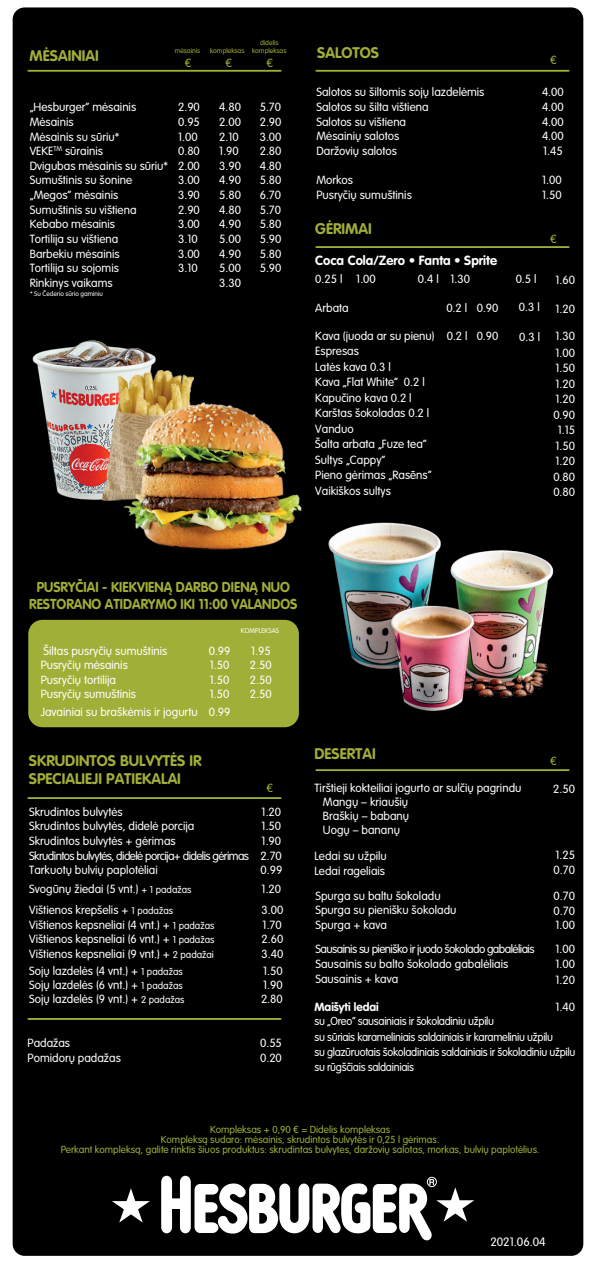
<style>
.page{position:relative;width:596px;height:1275px;background:#fff}
.page>*{position:absolute;margin:0;border:0;box-sizing:border-box;transform-origin:0 0}
.t1{font:700 15.2px/18.2px "VAG Rounded LTCYR";color:#a2ae37}
.t2{font:700 14.2px/17px "VAG Rounded LTCYR";color:#a2ae37;text-align:center;scale:.95 1}
.t3{font:700 13.1px "VAG Rounded LTCYR";color:#fff}
.t4{font:300 12.9px "VAG Rounded LTCYR";color:#fff}
.t5{font:300 12px "VAG Rounded LTCYR";color:#fff}
.t6{font:300 11.7px/14.6px "VAG Rounded LTCYR";color:#fff}
.t7{font:300 11.7px/15.1px "VAG Rounded LTCYR";letter-spacing:-.05em;color:#fff}
.t8{font:700 11.7px "VAG Rounded LTCYR";color:#fff}
.t9{font:300 11.7px "VAG Rounded LTCYR";color:#a2ae37}
.t10{font:300 11.4px/15.1px "VAG Rounded LTCYR";letter-spacing:-.025em;color:#fff;scale:.96 1}
.t11{font:300 10px/10px "VAG Rounded LTCYR";color:#a0af37;text-align:center}
.t12{font:300 6.8px/8.2px "VAG Rounded LTCYR";color:#a2ae37;text-align:center}
.t13{font:300 6.8px "VAG Rounded LTCYR";color:#fff}
.t14{font:300 6.5px "VAG Rounded LTCYR";color:#fff}
.s1{font-size:9.8px}
</style>
<div class="page">
<div style="left:13px;top:7px;width:570px;height:1248px;background:#000001;border-radius:12px"></div>
<svg style="left:112px;top:1188px;width:38px;height:34px"></svg>
<svg style="left:161px;top:1175px;width:313px;height:66px"></svg>
<img style="left:12px;top:272px;width:290px;height:310px">
<img style="left:328px;top:522px;width:226px;height:189px">
<div style="left:28px;top:620px;width:271px;height:107px;background:#a0af37;border-radius:14px"></div>
<svg style="left:27px;top:70px;width:254px;height:2px"></svg>
<svg style="left:27px;top:797px;width:254px;height:2px"></svg>
<svg style="left:27px;top:1018px;width:254px;height:2px"></svg>
<svg style="left:315px;top:70px;width:254px;height:2px"></svg>
<svg style="left:315px;top:246px;width:254px;height:2px"></svg>
<svg style="left:315px;top:769px;width:254px;height:2px"></svg>
<p class="t12" style="left:252px;top:39px;width:36px">didelis kompleksas</p>
<p class="t1" style="left:317px;top:43px;width:63px">SALOTOS</p>
<p class="t1" style="left:30px;top:47px;width:70px">MĖSAINIAI</p>
<p class="t12" style="left:174px;top:47px;width:27px">mėsainis</p>
<p class="t12" style="left:210px;top:47px;width:36px">kompleksas</p>
<p class="t9" style="left:185px;top:56px;width:8px">€</p>
<p class="t9" style="left:226px;top:56px;width:8px">€</p>
<p class="t9" style="left:267px;top:56px;width:8px">€</p>
<p class="t9" style="left:550px;top:53px;width:8px">€</p>
<p class="t6" style="left:30px;top:100px;width:140px">„Hesburger“ mėsainis<br>Mėsainis<br>Mėsainis su sūriu*<br>VEKE<sup>TM</sup> sūrainis<br>Dvigubas mėsainis su sūriu*<br>Sumuštinis su šonine „Megos“ mėsainis<br>Sumuštinis su vištiena<br>Kebabo mėsainis<br>Tortilija su vištiena<br>Barbekiu mėsainis<br>Tortilija su sojomis<br>Rinkinys vaikams</p>
<p class="t14" style="left:30px;top:290px;width:74px">* Su Čederio sūrio gaminiu</p>
<p class="t6" style="left:178px;top:100px;width:23px">2.90<br>0.95<br>1.00<br>0.80<br>2.00<br>3.00<br>3.90<br>2.90<br>3.00<br>3.10<br>3.00<br>3.10</p>
<p class="t6" style="left:219px;top:100px;width:23px">4.80<br>2.00<br>2.10<br>1.90<br>3.90<br>4.90<br>5.80<br>4.80<br>4.90<br>5.00<br>4.90<br>5.00<br>3.30</p>
<p class="t6" style="left:259px;top:100px;width:23px;text-align:justify">5.70<br>2.90<br>3.00<br>2.80<br>4.80<br>5.80<br>6.70<br>5.70<br>5.80<br>5.90<br>5.80<br>5.90</p>
<p class="t6" style="left:316px;top:85px;width:169px">Salotos su šiltomis sojų lazdelėmis<br>Salotos su šilta vištiena<br>Salotos su vištiena<br>Mėsainių salotos<br>Daržovių salotos</p>
<p class="t6" style="left:316px;top:173px;width:97px">Morkos<br>Pusryčių sumuštinis</p>
<p class="t1" style="left:315px;top:219px;width:58px">GĖRIMAI</p>
<p class="t6" style="left:541px;top:85px;width:23px;text-align:justify">4.00<br>4.00<br>4.00<br>4.00<br>1.45</p>
<p class="t6" style="left:541px;top:173px;width:21px">1.00<br>1.50</p>
<p class="t9" style="left:550px;top:232px;width:8px">€</p>
<p class="t3" style="left:315px;top:252px;width:183px">Coca Cola/Zero • Fanta • Sprite</p>
<p class="t6" style="left:315px;top:272px;width:62px">0.25 l 1.00</p>
<p class="t6" style="left:417px;top:272px;width:54px">0.4 l 1.30</p>
<p class="t6" style="left:515px;top:272px;width:22px">0.5 l</p>
<p class="t6" style="left:315px;top:301px;width:35px">Arbata</p>
<p class="t6" style="left:446px;top:300px;width:22px">0.2 l</p>
<p class="t6" style="left:518px;top:300px;width:22px">0.3 l</p>
<p class="t6" style="left:315px;top:329px;width:154px">Kava (juoda ar su pienu) 0.2 l</p>
<p class="t6" style="left:519px;top:330px;width:22px">0.3 l</p>
<p class="t6" style="left:315px;top:344px;width:118px;line-height:15.5px">Espresas<br>Latės kava 0.3 l<br>Kava „Flat White” 0.2 l<br>Kapučino kava 0.2 l<br>Karštas šokoladas 0.2 l<br>Vanduo<br>Šalta arbata „Fuze tea”<br>Sultys „Cappy”<br>Pieno gėrimas „Rasēns”<br>Vaikiškos sultys</p>
<p class="t6" style="left:476px;top:300px;width:23px">0.90</p>
<p class="t6" style="left:476px;top:329px;width:23px">0.90</p>
<p class="t6" style="left:555px;top:273px;width:21px">1.60</p>
<p class="t6" style="left:555px;top:302px;width:21px">1.20</p>
<p class="t6" style="left:553px;top:345px;width:23px;line-height:15.5px;text-align:center">1.00<br>1.50<br>1.20<br>1.20<br>0.90<br>1.15<br>1.50<br>1.20<br>0.80<br>0.80</p>
<p class="t6" style="left:555px;top:329px;width:21px">1.30</p>
<p class="t2" style="left:29px;top:578px;width:284px">PUSRYČIAI - KIEKVIENĄ DARBO DIENĄ NUO<br>RESTORANO ATIDARYMO IKI 11:00 VALANDOS</p>
<p class="t6" style="left:41px;top:643px;width:128px">Šiltas pusryčių sumuštinis<br>Pusryčių mėsainis<br>Pusryčių tortilija<br>Pusryčių sumuštinis</p>
<p class="t6" style="left:41px;top:704px;width:158px">Javainiai su braškėmis ir jogurtu</p>
<p class="t13" style="left:241px;top:626px;width:40px">KOMPLEKSAS</p>
<p class="t6" style="left:208px;top:643px;width:23px">0.99</p>
<p class="t6" style="left:251px;top:643px;width:21px">1.95</p>
<p class="t6" style="left:209px;top:658px;width:21px">1.50</p>
<p class="t6" style="left:250px;top:658px;width:23px;text-align:justify">2.50<br>2.50<br>2.50</p>
<p class="t6" style="left:209px;top:672px;width:21px">1.50<br>1.50</p>
<p class="t6" style="left:209px;top:704px;width:23px">0.99</p>
<p class="t1" style="left:314px;top:745px;width:63px">DESERTAI</p>
<p class="t1" style="left:29px;top:751px;width:174px">SKRUDINTOS BULVYTĖS IR<br>SPECIALIEJI PATIEKALAI</p>
<p class="t9" style="left:550px;top:754px;width:8px">€</p>
<p class="t6" style="left:323px;top:781px;width:200px;line-height:14px;text-indent:-9px">Tirštieji kokteiliai jogurto ar sulčių pagrindu<br>Mangų – kriaušių<br>Braškių – babanų<br>Uogų – bananų</p>
<p class="t9" style="left:267px;top:781px;width:8px">€</p>
<p class="t6" style="left:553px;top:782px;width:23px">2.50</p>
<p class="t6" style="left:29px;top:804px;width:221px">Skrudintos bulvytės<br>Skrudintos bulvytės, didelė porcija<br>Skrudintos bulvytės + gėrimas<br>Skrudintos bulvytės, didelė porcija+ didelis gėrimas Tarkuotų bulvių paplotėliai</p>
<p class="t6" style="left:29px;top:878px;width:164px;line-height:21px">Svogūnų žiedai (5 vnt.) <span class="s1">+ 1 padažas<br></span>Vištienos krepšelis + <span class="s1">1 padažas</span></p>
<p class="t6" style="left:29px;top:917px;width:187px;text-align:justify">Vištienos kepsneliai (4 vnt.) + <span class="s1">1 padažas </span>Vištienos kepsneliai (6 vnt.) + <span class="s1">1 padažas </span>Vištienos kepsneliai (9 vnt.) + <span class="s1">2 padažai</span></p>
<p class="t6" style="left:29px;top:964px;width:157px;line-height:14px">Sojų lazdelės (4 vnt.) + <span class="s1">1 padažas<br></span>Sojų lazdelės (6 vnt.) + <span class="s1">1 padažas<br></span>Sojų lazdelės (9 vnt.) + <span class="s1">2 padažas</span></p>
<p class="t6" style="left:260px;top:804px;width:23px;text-align:justify">1.20<br>1.50<br>1.90<br>2.70<br>0.99</p>
<p class="t6" style="left:261px;top:878px;width:23px;line-height:21.1px">1.20<br>3.00</p>
<p class="t6" style="left:261px;top:917px;width:23px">1.70<br>2.60<br>3.40</p>
<p class="t6" style="left:261px;top:964px;width:23px;line-height:14px;text-align:justify">1.50<br>1.90<br>2.80</p>
<p class="t6" style="left:314px;top:849px;width:74px">Ledai su užpilu<br>Ledai rageliais</p>
<p class="t6" style="left:553px;top:848px;width:23px">1.25<br>0.70</p>
<p class="t6" style="left:315px;top:888px;width:127px">Spurga su baltu šokoladu</p>
<p class="t6" style="left:553px;top:889px;width:23px">0.70</p>
<p class="t6" style="left:315px;top:903px;width:142px">Spurga su pienišku šokoladu</p>
<p class="t6" style="left:553px;top:903px;width:23px">0.70</p>
<p class="t6" style="left:315px;top:917px;width:73px">Spurga + kava</p>
<p class="t6" style="left:555px;top:918px;width:21px">1.00</p>
<p class="t7" style="left:315px;top:942px;width:220px">Sausainis su pieniško ir juodo šokolado gabalėliais<br>Sausainis su balto šokolado gabalėliais</p>
<p class="t6" style="left:555px;top:942px;width:21px">1.00</p>
<p class="t6" style="left:555px;top:957px;width:21px">1.00</p>
<p class="t6" style="left:315px;top:972px;width:84px">Sausainis + kava</p>
<p class="t6" style="left:555px;top:973px;width:21px">1.20</p>
<p class="t8" style="left:314px;top:999px;width:66px">Maišyti ledai</p>
<p class="t10" style="left:314px;top:1014px;width:273px">su „Oreo“ sausainiais ir šokoladiniu užpilu<br>su sūriais karameliniais saldainiais ir karameliniu užpilu<br>su glazūruotais šokoladiniais saldainiais ir šokoladiniu užpilu su rūgščiais saldainiais</p>
<p class="t6" style="left:555px;top:1000px;width:21px">1.40</p>
<p class="t6" style="left:28px;top:1036px;width:95px">Padažas<br>Pomidorų padažas</p>
<p class="t6" style="left:260px;top:1036px;width:23px">0.55<br>0.20</p>
<p class="t11" style="left:61px;top:1125px;width:480px">Kompleksas + 0,90 € = Didelis kompleksas<br>Kompleksą sudaro: mėsainis, skrudintos bulvytės ir 0,25 l gėrimas.<br>Perkant kompleksą, galite rinktis šiuos produktus: skrudintas bulvytes, daržovių salotas, morkas, bulvių paplotėlius.</p>
<p class="t4" style="left:498px;top:1234px;width:59px">2021.04.01</p>
<p class="t5" style="left:490px;top:1235px;width:57px">2021.06.04</p>
</div>
